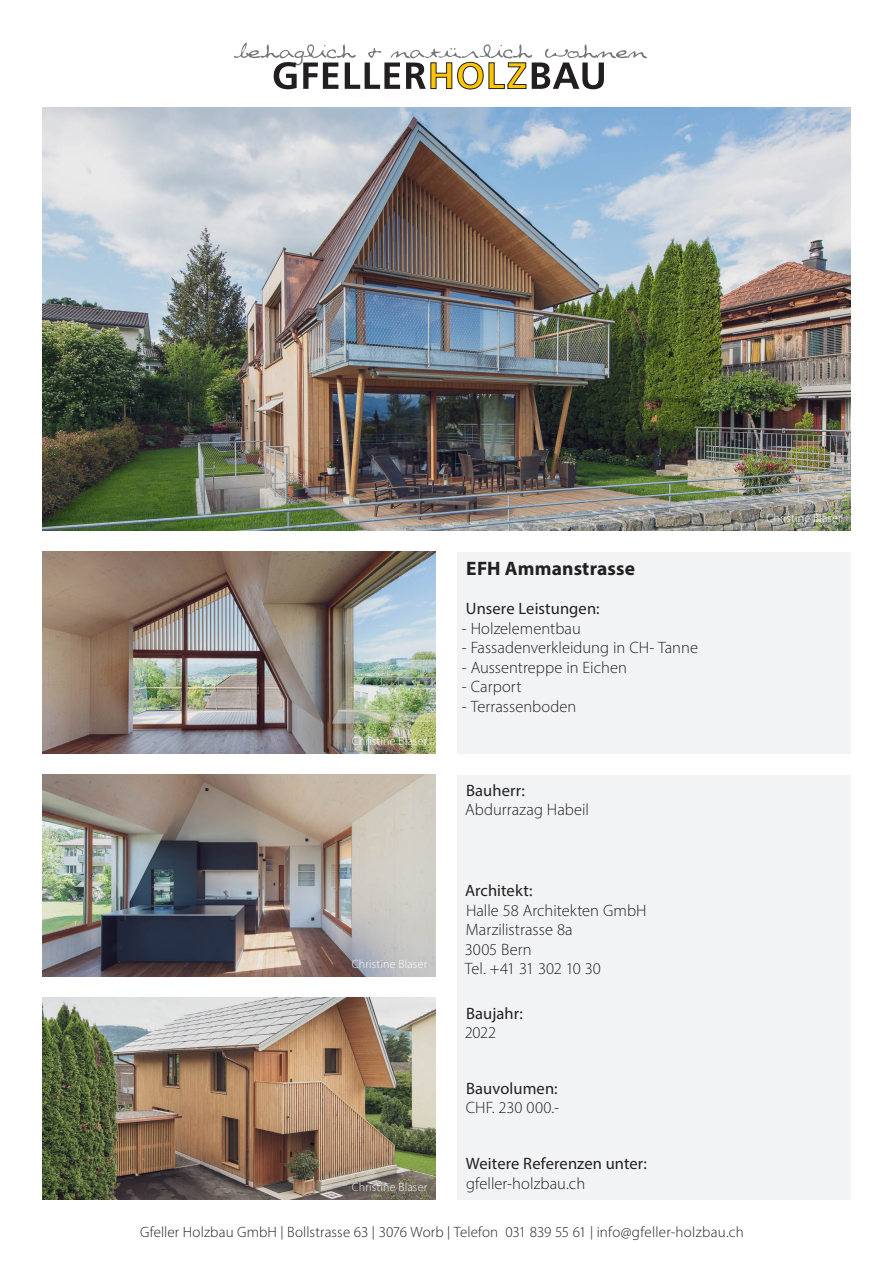
<style>
.page{position:relative;width:893px;height:1263px;background:#fff}
.page>*{position:absolute;margin:0;border:0;box-sizing:border-box;transform-origin:0 0}
.Mengentext_Frutiger{font:700 19.5px "Myriad Pro";letter-spacing:.005em;color:#231f20}
.Mengentext_Frutiger-2{font:300 16.5px/19.5px "Myriad Pro";color:#231f20}
.Mengentext_Frutiger-3{font:16.5px "Myriad Pro";letter-spacing:.005em;color:#231f20}
.Mengentext_Frutiger-4{font:300 15px "Myriad Pro";letter-spacing:.01em;color:#231f20}
.Mengentext_Frutiger-5{font:300 12px "Myriad Pro";letter-spacing:.015em;color:#fff}
.s1{font-family:"Work Sans"}
</style>
<div class="page">
<svg style="left:234px;top:43px;width:413px;height:47px"></svg>
<img style="left:43px;top:107px;width:807px;height:424px">
<img style="left:43px;top:552px;width:393px;height:201px">
<img style="left:43px;top:998px;width:393px;height:201px">
<img style="left:43px;top:775px;width:393px;height:201px">
<div style="left:457px;top:775px;width:393px;height:424px;background:#f2f3f4"></div>
<div style="left:457px;top:552px;width:393px;height:201px;background:#f2f3f4"></div>
<p class="Mengentext_Frutiger-5" style="left:352px;top:734px;width:77px">Christine Blaser</p>
<p class="Mengentext_Frutiger" style="left:466px;top:556px;width:170px">EFH Ammanstrasse</p>
<p class="Mengentext_Frutiger-3" style="left:466px;top:598px;width:135px">Unsere Leistungen:</p>
<p class="Mengentext_Frutiger-2" style="left:462px;top:618px;width:120px">- Holzelementbau</p>
<p class="Mengentext_Frutiger-2" style="left:462px;top:638px;width:238px">- Fassadenverkleidung in CH- Tanne</p>
<p class="Mengentext_Frutiger-2" style="left:462px;top:657px;width:166px">- Aussentreppe in Eichen</p>
<p class="Mengentext_Frutiger-2" style="left:462px;top:677px;width:61px">- Carport</p>
<p class="Mengentext_Frutiger-2" style="left:462px;top:696px;width:116px">- Terrassenboden</p>
<p class="Mengentext_Frutiger-3" style="left:466px;top:780px;width:60px">Bauherr:</p>
<p class="Mengentext_Frutiger-2" style="left:465px;top:800px;width:126px">Abdurrazag Habeil</p>
<p class="Mengentext_Frutiger-5" style="left:766px;top:511px;width:77px">Christine Blaser</p>
<p class="Mengentext_Frutiger-5" style="left:352px;top:957px;width:77px">Christine Blaser</p>
<p class="Mengentext_Frutiger-5" style="left:352px;top:1179px;width:77px">Christine Blaser</p>
<p class="Mengentext_Frutiger-3" style="left:465px;top:881px;width:69px">Architekt:</p>
<p class="Mengentext_Frutiger-2" style="left:466px;top:900px;width:182px">Halle 58 Architekten GmbH</p>
<p class="Mengentext_Frutiger-2" style="left:466px;top:920px;width:108px">Marzilistrasse 8a</p>
<p class="Mengentext_Frutiger-2" style="left:465px;top:939px;width:138px">3005 Bern<br>Tel. +41 31 302 10 30</p>
<p class="Mengentext_Frutiger-3" style="left:466px;top:1003px;width:58px">Baujahr:</p>
<p class="Mengentext_Frutiger-2" style="left:465px;top:1022px;width:33px">2022</p>
<p class="Mengentext_Frutiger-3" style="left:466px;top:1078px;width:93px">Bauvolumen:</p>
<p class="Mengentext_Frutiger-2" style="left:466px;top:1098px;width:95px">CHF. 230 000.-</p>
<p class="Mengentext_Frutiger-3" style="left:466px;top:1153px;width:183px">Weitere Referenzen unter:</p>
<p class="Mengentext_Frutiger-2" style="left:466px;top:1173px;width:121px">gfeller-holzbau.ch</p>
<p class="Mengentext_Frutiger-4" style="left:140px;top:1223px;width:605px">Gfeller Holzbau GmbH <span class="s1">|</span> Bollstrasse 63 <span class="s1">|</span> 3076 Worb <span class="s1">|</span> Telefon 031 839 55 61 <span class="s1">|</span> info@gfeller-holzbau.ch</p>
</div>
